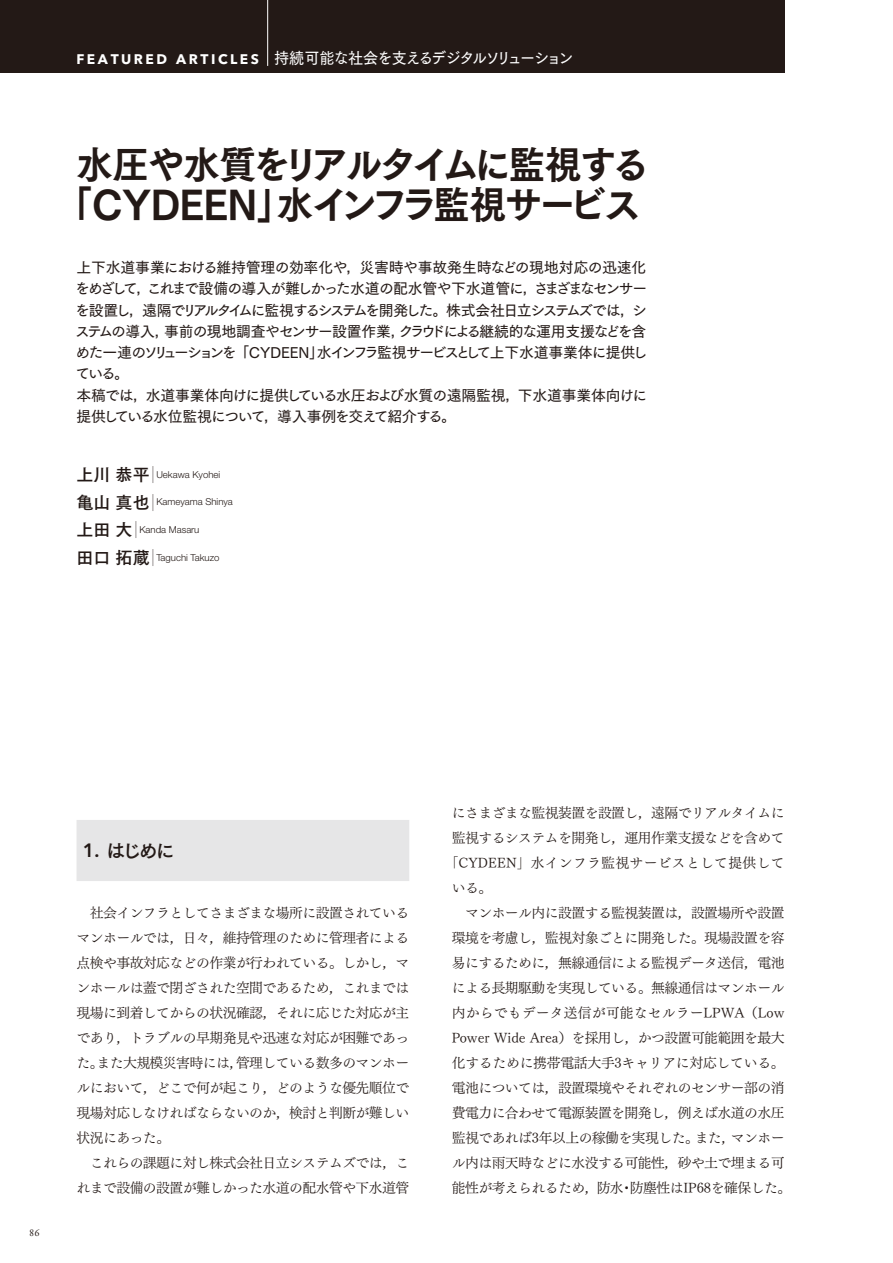
<style>
.page{position:relative;width:893px;height:1263px;background:#fff}
.page>*{position:absolute;margin:0;border:0;box-sizing:border-box;transform-origin:0 0}
.t1{font:38.25px/40.3px "Tsuku Go Pro E";letter-spacing:-.045em;color:#231916;text-align:center;scale:.95 1}
.t2{font:19.2px "Tsuku Go Pro B";color:#231916}
.t3{font:15.9px "Tsuku Go Pro D";letter-spacing:-.08em;color:#fff;scale:.95 1}
.t4{font:14.85px/21.3px "Tsuku Go Pro D";letter-spacing:-.065em;color:#231916}
.t5{font:13.8px/25px "Tsuku Min Pro R";letter-spacing:-.04em;color:#231916;text-align:justify}
.t6{font:13.8px "Tsuku Min Pro R";letter-spacing:.02em;color:#231916}
.t7{font:13.8px "Tsuku Min Pro R";letter-spacing:.015em;color:#231916}
.t8{font:13.8px "Tsuku Min Pro R";letter-spacing:-.02em;color:#231916}
.t9{font:10.65px "Adobe Garamond Pro";color:#231916}
.t10{font:300 9.6px "Helvetica Neue LT Std";color:#231916}
.s1{font-family:"Avenir Next LT Pro";font-weight:700;font-size:13.8px}
.s2{font-family:"Tsuku Go Pro B";font-weight:400;font-size:16.95px}
.s3{font-family:"Avenir Next LT Pro";font-weight:600}
</style>
<div class="page">
<div style="left:0;top:0;width:784px;height:72px;background:#231916"></div>
<hr style="left:267px;top:0;width:1px;height:66px;background:#fff">
<div style="left:77px;top:820px;width:332px;height:61px;background:#e6e6e7"></div>
<p class="t3" style="left:76px;top:45px;width:525px"><span class="s1">F E AT U R E D A R T I C L E S</span> 持続可能な社会を支えるデジタルソリューション</p>
<h1 class="t1" style="left:56px;top:140px;width:626px">水圧や水質をリアルタイムに監視する「CYDEEN」水インフラ監視サービス</h1>
<p class="t4" style="left:75px;top:255px;width:574px">上下水道事業における維持管理の効率化や，災害時や事故発生時などの現地対応の迅速化をめざして，これまで設備の導入が難しかった水道の配水管や下水道管に，さまざまなセンサーを設置し，遠隔でリアルタイムに監視するシステムを開発した。株式会社日立システムズでは，システムの導入，事前の現地調査やセンサー設置作業，クラウドによる継続的な運用支援などを含めた一連のソリューションを「CYDEEN」水インフラ監視サービスとして上下水道事業体に提供している。<br>本稿では，水道事業体向けに提供している水圧および水質の遠隔監視，下水道事業体向けに提供している水位監視について，導入事例を交えて紹介する。</p>
<p class="t10" style="left:77px;top:469px;width:145px"><span class="s2">上川 恭平｜</span> Uekawa Kyohei</p>
<p class="t10" style="left:77px;top:496px;width:158px"><span class="s2">亀山 真也｜</span> Kameyama Shinya</p>
<p class="t10" style="left:77px;top:524px;width:124px"><span class="s2">上田 大｜</span> Kanda Masaru</p>
<p class="t10" style="left:77px;top:551px;width:144px"><span class="s2">田口 拓蔵｜</span> Taguchi Takuzo</p>
<p class="t9" style="left:30px;top:1226px;width:12px">86</p>
<h2 class="t2" style="left:83px;top:834px;width:94px"><span class="s3">1.</span> はじめに</h2>
<p class="t5" style="left:77px;top:898px;width:334px;text-indent:13px">社会インフラとしてさまざまな場所に設置されているマンホールでは，日々，維持管理のために管理者による点検や事故対応などの作業が行われている。しかし，マンホールは蓋で閉ざされた空間であるため，これまでは現場に到着してからの状況確認，それに応じた対応が主であり，トラブルの早期発見や迅速な対応が困難であった。また大規模災害時には，管理している数多のマンホールにおいて，どこで何が起こり，どのような優先順位で現場対応しなければならないのか，検討と判断が難しい状況にあった。</p>
<p class="t5" style="left:77px;top:1148px;width:334px;text-align:right">これらの課題に対し株式会社日立システムズでは，これまで設備の設置が難しかった水道の配水管や下水道管</p>
<p class="t5" style="left:452px;top:799px;width:334px">にさまざまな監視装置を設置し，遠隔でリアルタイムに</p>
<p class="t5" style="left:452px;top:824px;width:334px">監視するシステムを開発し，運用作業支援などを含めて</p>
<p class="t6" style="left:445px;top:850px;width:341px">「CYDEEN」水インフラ監視サービスとして提供して</p>
<p class="t5" style="left:452px;top:873px;width:42px">いる。</p>
<p class="t5" style="left:465px;top:898px;width:321px">マンホール内に設置する監視装置は，設置場所や設置</p>
<p class="t5" style="left:452px;top:923px;width:334px">環境を考慮し，監視対象ごとに開発した。現場設置を容</p>
<p class="t5" style="left:452px;top:948px;width:334px">易にするために，無線通信による監視データ送信，電池</p>
<p class="t5" style="left:452px;top:973px;width:334px">による長期駆動を実現している。無線通信はマンホール</p>
<p class="t7" style="left:452px;top:1000px;width:334px">内からでもデータ送信が可能なセルラーLPWA（Low</p>
<p class="t5" style="left:452px;top:1023px;width:334px">Power Wide Area）を採用し，かつ設置可能範囲を最大</p>
<p class="t8" style="left:452px;top:1050px;width:334px">化するために携帯電話大手3キャリアに対応している。</p>
<p class="t5" style="left:452px;top:1073px;width:334px">電池については，設置環境やそれぞれのセンサー部の消</p>
<p class="t5" style="left:452px;top:1098px;width:334px">費電力に合わせて電源装置を開発し，例えば水道の水圧</p>
<p class="t5" style="left:452px;top:1123px;width:334px">監視であれば3年以上の稼働を実現した。また，マンホー</p>
<p class="t5" style="left:452px;top:1148px;width:334px">ル内は雨天時などに水没する可能性，砂や土で埋まる可</p>
<p class="t5" style="left:452px;top:1173px;width:341px">能性が考えられるため，防水・防塵性はIP68を確保した。</p>
</div>
